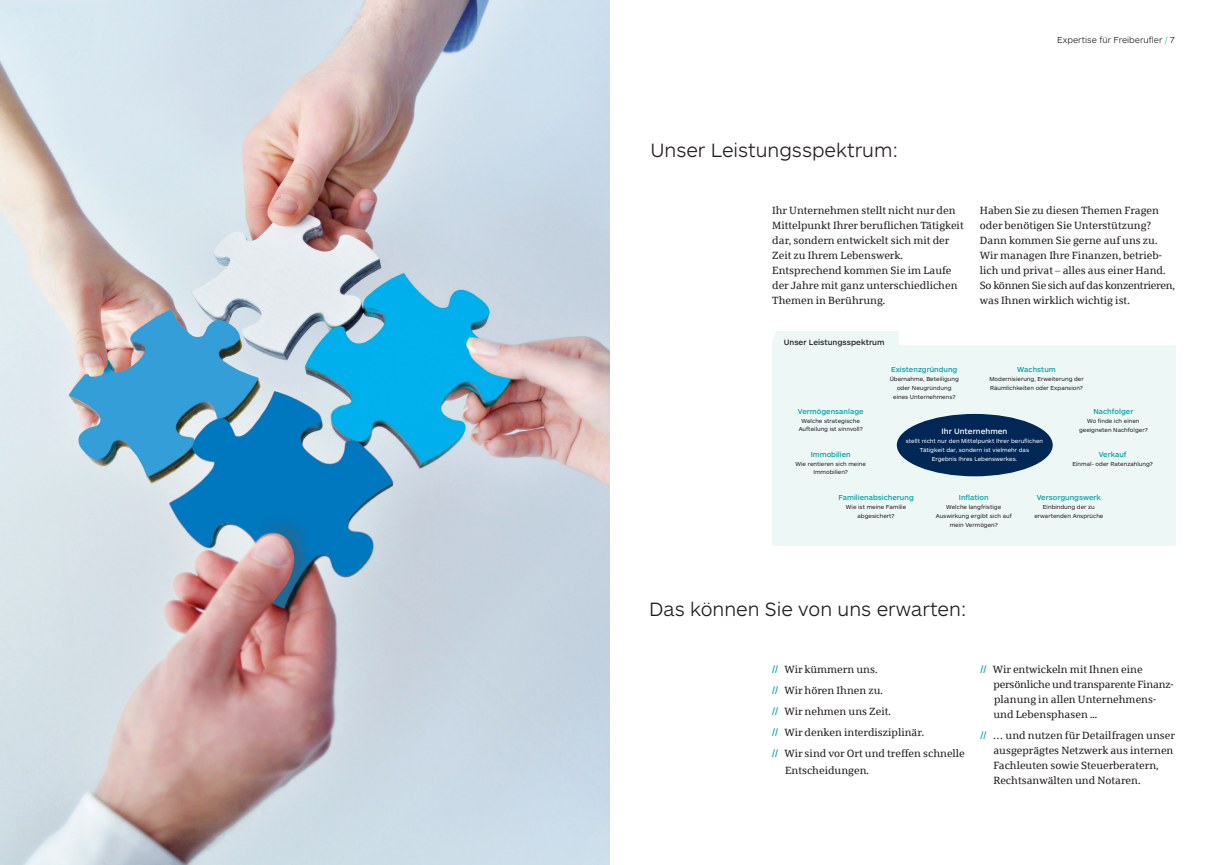
<style>
.page{position:relative;width:1219px;height:865px;background:#fff}
.page>*{position:absolute;margin:0;border:0;box-sizing:border-box;transform-origin:0 0}
.t1{font:300 20px "ARS Maquette Pro";color:#231f20}
.t2{font:10.5px/15px "Sparkasse Serif";color:#231f20}
.t3{font:300 9px "ARS Maquette Pro";color:#231f20}
.t4{font:500 8px "ARS Maquette Pro";color:#231f20}
.t5{font:500 8px "ARS Maquette Pro";color:#fff}
.t6{font:500 7.5px "ARS Maquette Pro";color:#00a3a7}
.t7{font:6px/9px "ARS Maquette Pro";color:#231f20;text-align:center}
.t8{font:6px/9px "ARS Maquette Pro";color:#fff;text-align:center}
.s1{color:#00a3a7}
.s2{font-weight:700;color:#00a3a7}
</style>
<div class="page">
<img style="left:0;top:0;width:610px;height:865px">
<div style="left:772px;top:331px;width:403px;height:215px;background:#ecf7f6"></div>
<div style="left:897px;top:414px;width:156px;height:62px;background:#002756;border-radius:50%"></div>
<div style="left:899px;top:329px;width:284px;height:16px;background:#fff"></div>
<svg style="left:772px;top:331px;width:4px;height:11px"></svg>
<p class="t3" style="left:1057px;top:34px;width:119px">Expertise für Freiberufler <span class="s1">/</span> 7</p>
<h1 class="t1" style="left:650px;top:138px;width:249px">Unser Leistungsspektrum:</h1>
<p class="t2" style="left:772px;top:202px;width:193px">Ihr Unternehmen stellt nicht nur den Mittelpunkt Ihrer beruflichen Tätigkeit dar, sondern entwickelt sich mit der Zeit zu Ihrem Lebenswerk.<br>Entsprechend kommen Sie im Laufe der Jahre mit ganz unterschiedlichen Themen in Berührung.</p>
<p class="t4" style="left:784px;top:336px;width:102px">Unser Leistungsspektrum</p>
<p class="t6" style="left:891px;top:364px;width:68px">Existenzgründung</p>
<p class="t7" style="left:890px;top:374px;width:71px">Übernahme, Beteiligung oder Neugründung eines Unternehmens?</p>
<p class="t2" style="left:980px;top:202px;width:196px">Haben Sie zu diesen Themen Fragen oder benötigen Sie Unterstützung?<br>Dann kommen Sie gerne auf uns zu.<br>Wir managen Ihre Finanzen, betrieb&shy;lich und privat – alles aus einer Hand.<br>So können Sie sich auf das konzentrieren, was Ihnen wirklich wichtig ist.</p>
<p class="t6" style="left:1017px;top:364px;width:40px">Wachstum</p>
<p class="t7" style="left:989px;top:374px;width:96px;text-align:left">Modernisierung, Erweiterung der<br>Räumlichkeiten oder Expansion?</p>
<p class="t6" style="left:798px;top:406px;width:67px">Vermögensanlage</p>
<p class="t7" style="left:799px;top:416px;width:66px;line-height:8.4px">Welche strategische<br>Aufteilung ist sinnvoll?</p>
<p class="t6" style="left:811px;top:449px;width:42px">Immobilien</p>
<p class="t7" style="left:795px;top:459px;width:72px;line-height:8.4px">Wie rentieren sich meine<br>Immobilien?</p>
<p class="t5" style="left:942px;top:426px;width:67px">Ihr Unternehmen</p>
<p class="t8" style="left:906px;top:436px;width:139px">stellt nicht nur den Mittelpunkt Ihrer beruflichen<br>Tätigkeit dar, sondern ist vielmehr das<br>Ergebnis Ihres Lebenswerkes.</p>
<p class="t6" style="left:1093px;top:406px;width:41px">Nachfolger</p>
<p class="t7" style="left:1079px;top:416px;width:70px">Wo finde ich einen geeigneten Nachfolger?</p>
<p class="t6" style="left:1099px;top:449px;width:29px">Verkauf</p>
<p class="t7" style="left:1072px;top:459px;width:82px">Einmal- oder Ratenzahlung?</p>
<p class="t6" style="left:838px;top:492px;width:77px">Familienabsicherung</p>
<p class="t7" style="left:846px;top:502px;width:62px">Wie ist meine Familie abgesichert?</p>
<p class="t6" style="left:959px;top:492px;width:31px">Inflation</p>
<p class="t7" style="left:936px;top:502px;width:78px">Welche langfristige<br>Auswirkung ergibt sich auf mein Vermögen?</p>
<p class="t6" style="left:1037px;top:492px;width:66px">Versorgungswerk</p>
<p class="t7" style="left:1034px;top:502px;width:71px">Einbindung der zu erwartenden Ansprüche</p>
<h1 class="t1" style="left:649px;top:596px;width:319px">Das können Sie von uns erwarten:</h1>
<p class="t2" style="left:772px;top:658px;width:194px;line-height:21px"><span class="s2">//</span> Wir kümmern uns.<br><span class="s2">//</span> Wir hören Ihnen zu.<br><span class="s2">//</span> Wir nehmen uns Zeit.<br><span class="s2">//</span> Wir denken interdisziplinär.<br><span class="s2">//</span> Wir sind vor Ort und treffen schnelle</p>
<p class="t2" style="left:785px;top:762px;width:85px">Entscheidungen.</p>
<p class="t2" style="left:993px;top:661px;width:182px;text-indent:-13px"><span class="s2">//</span> Wir entwickeln mit Ihnen eine persönliche und transparente Finanz&shy;planung in allen Unternehmens&shy;und Lebensphasen ...</p>
<p class="t2" style="left:993px;top:727px;width:183px;text-indent:-13px"><span class="s2">//</span> … und nutzen für Detailfragen unser ausgeprägtes Netzwerk aus internen Fachleuten sowie Steuerberatern, Rechtsanwälten und Notaren.</p>
</div>
